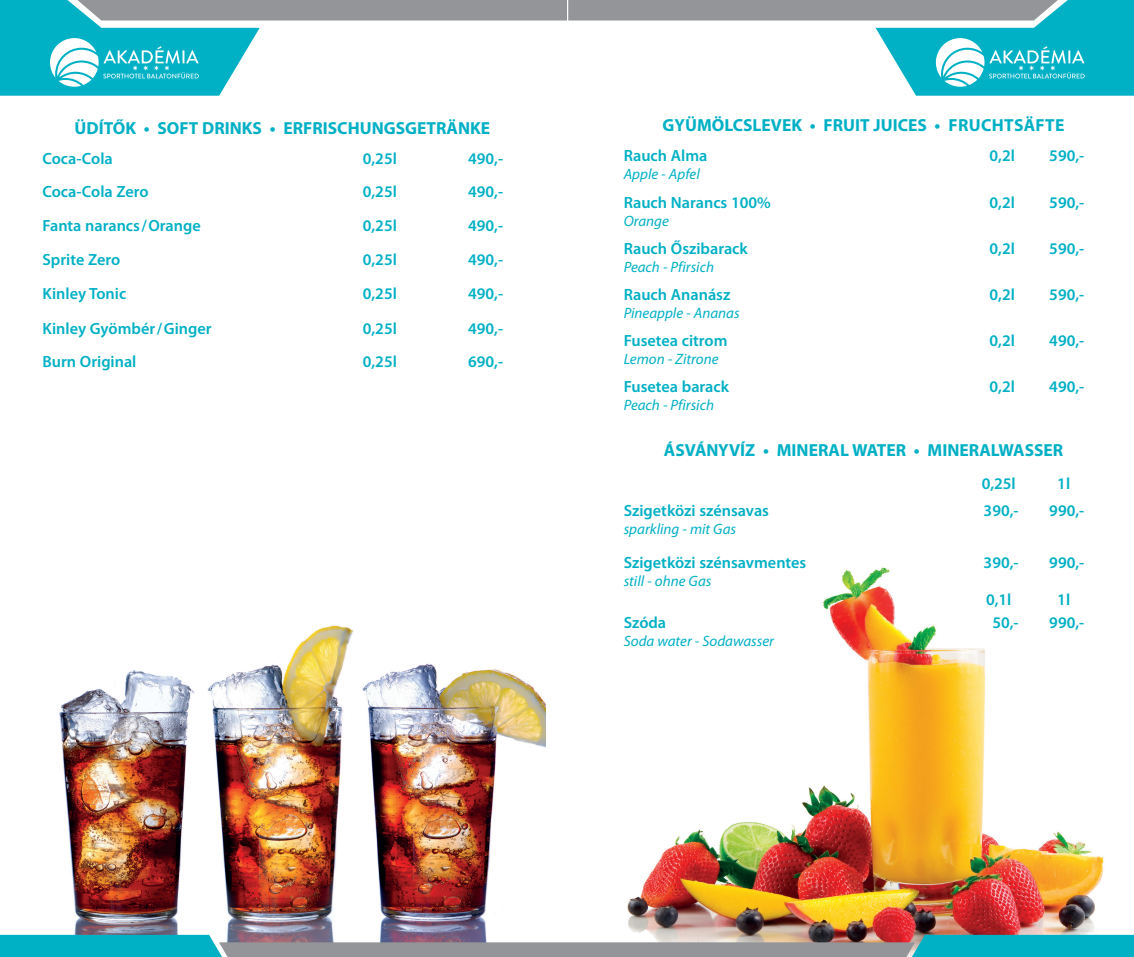
<style>
.page{position:relative;width:1134px;height:957px;background:#fff}
.page>*{position:absolute;margin:0;border:0;box-sizing:border-box;transform-origin:0 0}
.t1{font:700 17.5px "Myriad Pro";color:#00b0c5}
.t2{font:600 16.25px "Myriad Pro";color:#00b0c5}
.t3{font:italic 15px "Myriad Pro";color:#00b0c5}
</style>
<div class="page">
<img style="left:627px;top:567px;width:507px;height:368px">
<img style="left:19px;top:625px;width:527px;height:310px">
<svg style="left:0;top:935px;width:1134px;height:22px;background:#65a3ad"></svg>
<svg style="left:0;top:0;width:1134px;height:96px"></svg>
<p class="t1" style="left:75px;top:116px;width:417px">ÜDÍTŐK • SOFT DRINKS • ERFRISCHUNGSGETRÄNKE</p>
<p class="t2" style="left:43px;top:148px;width:72px">Coca-Cola</p>
<p class="t2" style="left:363px;top:148px;width:36px">0,25l</p>
<p class="t2" style="left:468px;top:148px;width:37px">490,-</p>
<p class="t2" style="left:43px;top:182px;width:108px">Coca-Cola Zero</p>
<p class="t2" style="left:363px;top:182px;width:36px">0,25l</p>
<p class="t2" style="left:468px;top:182px;width:37px">490,-</p>
<p class="t2" style="left:43px;top:215px;width:160px">Fanta narancs/Orange</p>
<p class="t2" style="left:363px;top:215px;width:36px">0,25l</p>
<p class="t2" style="left:468px;top:215px;width:37px">490,-</p>
<p class="t2" style="left:43px;top:249px;width:79px">Sprite Zero</p>
<p class="t2" style="left:363px;top:249px;width:36px">0,25l</p>
<p class="t2" style="left:468px;top:249px;width:37px">490,-</p>
<p class="t2" style="left:43px;top:283px;width:85px">Kinley Tonic</p>
<p class="t2" style="left:363px;top:283px;width:36px">0,25l</p>
<p class="t2" style="left:468px;top:283px;width:37px">490,-</p>
<p class="t2" style="left:43px;top:318px;width:171px">Kinley Gyömbér/Ginger</p>
<p class="t2" style="left:363px;top:318px;width:36px">0,25l</p>
<p class="t2" style="left:468px;top:318px;width:37px">490,-</p>
<p class="t2" style="left:43px;top:351px;width:95px">Burn Original</p>
<p class="t2" style="left:363px;top:351px;width:36px">0,25l</p>
<p class="t2" style="left:468px;top:351px;width:37px">690,-</p>
<p class="t1" style="left:663px;top:114px;width:403px">GYÜMÖLCSLEVEK • FRUIT JUICES • FRUCHTSÄFTE</p>
<p class="t2" style="left:624px;top:146px;width:85px">Rauch Alma</p>
<p class="t2" style="left:989px;top:146px;width:27px">0,2l</p>
<p class="t2" style="left:1049px;top:146px;width:37px">590,-</p>
<p class="t3" style="left:624px;top:165px;width:78px">Apple - Apfel</p>
<p class="t2" style="left:624px;top:192px;width:149px">Rauch Narancs 100%</p>
<p class="t2" style="left:989px;top:192px;width:27px">0,2l</p>
<p class="t2" style="left:1049px;top:192px;width:37px">590,-</p>
<p class="t3" style="left:624px;top:211px;width:47px">Orange</p>
<p class="t2" style="left:624px;top:238px;width:126px">Rauch Őszibarack</p>
<p class="t2" style="left:989px;top:238px;width:27px">0,2l</p>
<p class="t2" style="left:1049px;top:238px;width:37px">590,-</p>
<p class="t3" style="left:624px;top:257px;width:92px">Peach - Pfirsich</p>
<p class="t2" style="left:624px;top:284px;width:108px">Rauch Ananász</p>
<p class="t2" style="left:989px;top:284px;width:27px">0,2l</p>
<p class="t2" style="left:1049px;top:284px;width:37px">590,-</p>
<p class="t3" style="left:624px;top:303px;width:117px">Pineapple - Ananas</p>
<p class="t2" style="left:624px;top:330px;width:105px">Fusetea citrom</p>
<p class="t2" style="left:989px;top:330px;width:27px">0,2l</p>
<p class="t2" style="left:1049px;top:330px;width:37px">490,-</p>
<p class="t3" style="left:624px;top:349px;width:96px">Lemon - Zitrone</p>
<p class="t2" style="left:624px;top:376px;width:107px">Fusetea barack</p>
<p class="t2" style="left:989px;top:376px;width:27px">0,2l</p>
<p class="t2" style="left:1049px;top:376px;width:37px">490,-</p>
<p class="t3" style="left:624px;top:395px;width:92px">Peach - Pfirsich</p>
<p class="t1" style="left:664px;top:438px;width:401px">ÁSVÁNYVÍZ • MINERAL WATER • MINERALWASSER</p>
<p class="t2" style="left:982px;top:473px;width:36px">0,25l</p>
<p class="t2" style="left:1057px;top:473px;width:14px">1l</p>
<p class="t2" style="left:624px;top:500px;width:147px">Szigetközi szénsavas</p>
<p class="t2" style="left:984px;top:500px;width:37px">390,-</p>
<p class="t2" style="left:1049px;top:500px;width:37px">990,-</p>
<p class="t3" style="left:624px;top:519px;width:114px">sparkling - mit Gas</p>
<p class="t2" style="left:624px;top:552px;width:184px">Szigetközi szénsavmentes</p>
<p class="t2" style="left:984px;top:552px;width:37px">390,-</p>
<p class="t2" style="left:1049px;top:552px;width:37px">990,-</p>
<p class="t3" style="left:624px;top:571px;width:89px">still - ohne Gas</p>
<p class="t2" style="left:986px;top:589px;width:27px">0,1l</p>
<p class="t2" style="left:1057px;top:589px;width:14px">1l</p>
<p class="t2" style="left:624px;top:612px;width:44px">Szóda</p>
<p class="t2" style="left:992px;top:612px;width:28px">50,-</p>
<p class="t2" style="left:1049px;top:612px;width:37px">990,-</p>
<p class="t3" style="left:624px;top:632px;width:152px">Soda water - Sodawasser</p>
</div>
